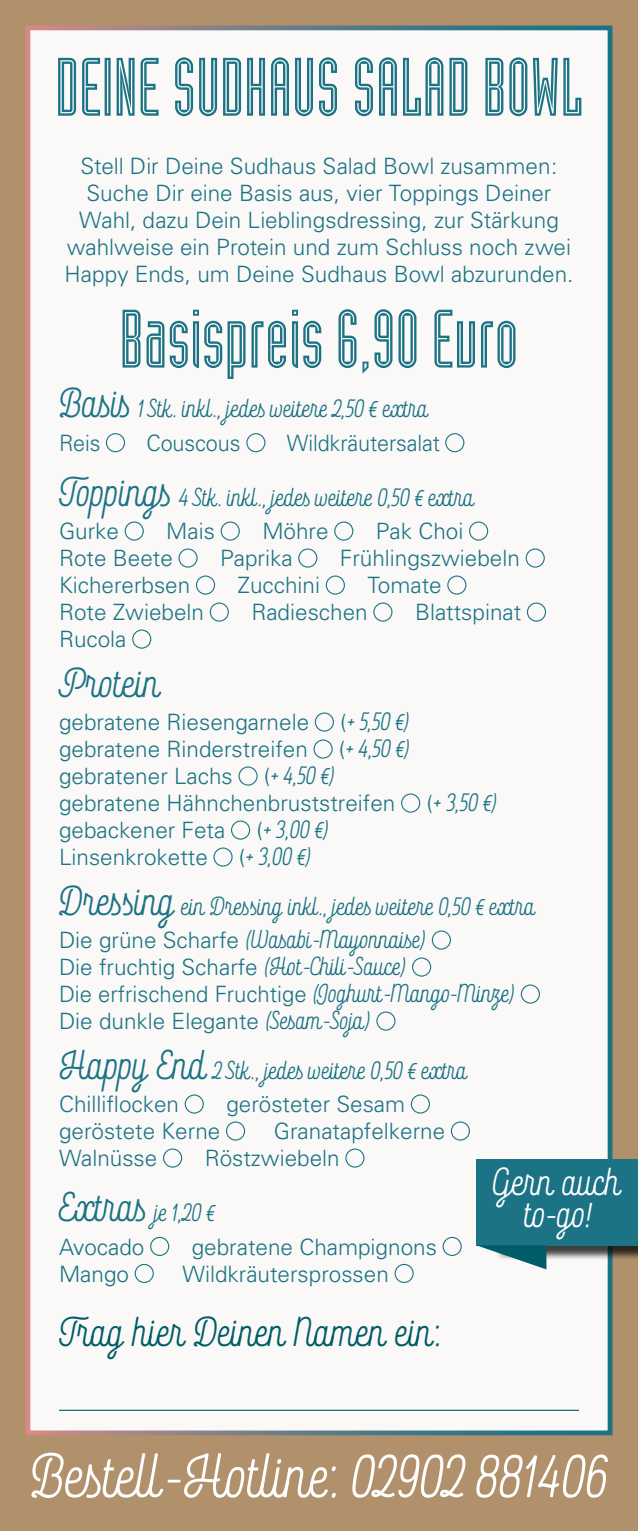
<style>
.page{position:relative;width:638px;height:1531px;background:#b0916b}
.page>*{position:absolute;margin:0;border:0;box-sizing:border-box;transform-origin:0 0}
.t1{font:81px "Industria Inline A";color:#1b7385}
.t2{font:700 54px "Rockeby Sc Two";color:#fff}
.t3{font:700 36px "Rockeby Sc Two";letter-spacing:-.07em;color:#005d67}
.t4{font:700 36px "Rockeby Sc Two";letter-spacing:-.04em;color:#1b7385}
.t5{font:700 33.75px/31.5px "Rockeby Sc Two";letter-spacing:-.03em;color:#fff;text-align:center}
.t6{font:300 22.5px/27px "Univers";color:#1b7385}
.t7{font:700 22.5px "Rockeby Sc Two";letter-spacing:-.015em;color:#1b7385}
.t8{font:700 22.5px/33.3px "Rockeby Sc Two";letter-spacing:-.045em;color:#1b7385}
.t9{font:300 22.5px "Univers";color:#1b7385;scale:.96 1}
.s1{font-size:36px}
.s2{font-family:"Univers";font-weight:300}
.s3{font-family:"Rockeby Sc Two";font-weight:700}
</style>
<div class="page">
<div style="left:28px;top:28px;width:582px;height:1405px;background:#faf9f7"></div>
<div style="left:26px;top:26px;width:586px;height:1409px;border:5px solid #fff"></div>
<div style="left:106px;top:433px;width:19px;height:19px;border:1px solid #1b7385;border-radius:50%"></div>
<div style="left:246px;top:433px;width:19px;height:19px;border:1px solid #1b7385;border-radius:50%"></div>
<div style="left:445px;top:433px;width:19px;height:19px;border:1px solid #1b7385;border-radius:50%"></div>
<div style="left:125px;top:521px;width:19px;height:20px;border:1px solid #1b7385;border-radius:50%"></div>
<div style="left:221px;top:521px;width:19px;height:20px;border:1px solid #1b7385;border-radius:50%"></div>
<div style="left:334px;top:521px;width:19px;height:20px;border:1px solid #1b7385;border-radius:50%"></div>
<div style="left:469px;top:521px;width:19px;height:20px;border:1px solid #1b7385;border-radius:50%"></div>
<div style="left:178px;top:548px;width:20px;height:20px;border:1px solid #1b7385;border-radius:50%"></div>
<div style="left:298px;top:548px;width:19px;height:20px;border:1px solid #1b7385;border-radius:50%"></div>
<div style="left:525px;top:548px;width:20px;height:20px;border:1px solid #1b7385;border-radius:50%"></div>
<div style="left:196px;top:575px;width:19px;height:20px;border:1px solid #1b7385;border-radius:50%"></div>
<div style="left:326px;top:575px;width:19px;height:20px;border:1px solid #1b7385;border-radius:50%"></div>
<div style="left:447px;top:575px;width:19px;height:20px;border:1px solid #1b7385;border-radius:50%"></div>
<div style="left:210px;top:602px;width:19px;height:20px;border:1px solid #1b7385;border-radius:50%"></div>
<div style="left:373px;top:602px;width:19px;height:20px;border:1px solid #1b7385;border-radius:50%"></div>
<div style="left:527px;top:602px;width:19px;height:20px;border:1px solid #1b7385;border-radius:50%"></div>
<div style="left:132px;top:629px;width:19px;height:20px;border:1px solid #1b7385;border-radius:50%"></div>
<div style="left:315px;top:712px;width:19px;height:20px;border:1px solid #1b7385;border-radius:50%"></div>
<div style="left:313px;top:739px;width:20px;height:20px;border:1px solid #1b7385;border-radius:50%"></div>
<div style="left:238px;top:766px;width:20px;height:20px;border:1px solid #1b7385;border-radius:50%"></div>
<div style="left:401px;top:793px;width:19px;height:20px;border:1px solid #1b7385;border-radius:50%"></div>
<div style="left:231px;top:820px;width:19px;height:20px;border:1px solid #1b7385;border-radius:50%"></div>
<div style="left:213px;top:847px;width:20px;height:20px;border:1px solid #1b7385;border-radius:50%"></div>
<div style="left:432px;top:930px;width:19px;height:19px;border:1px solid #1b7385;border-radius:50%"></div>
<div style="left:412px;top:957px;width:19px;height:19px;border:1px solid #1b7385;border-radius:50%"></div>
<div style="left:521px;top:984px;width:19px;height:19px;border:1px solid #1b7385;border-radius:50%"></div>
<div style="left:376px;top:1011px;width:19px;height:19px;border:1px solid #1b7385;border-radius:50%"></div>
<div style="left:185px;top:1094px;width:19px;height:19px;border:1px solid #1b7385;border-radius:50%"></div>
<div style="left:411px;top:1094px;width:19px;height:19px;border:1px solid #1b7385;border-radius:50%"></div>
<div style="left:226px;top:1121px;width:19px;height:19px;border:1px solid #1b7385;border-radius:50%"></div>
<div style="left:451px;top:1121px;width:19px;height:19px;border:1px solid #1b7385;border-radius:50%"></div>
<div style="left:163px;top:1148px;width:19px;height:19px;border:1px solid #1b7385;border-radius:50%"></div>
<div style="left:345px;top:1148px;width:19px;height:19px;border:1px solid #1b7385;border-radius:50%"></div>
<div style="left:150px;top:1237px;width:19px;height:19px;border:1px solid #1b7385;border-radius:50%"></div>
<div style="left:442px;top:1237px;width:20px;height:19px;border:1px solid #1b7385;border-radius:50%"></div>
<div style="left:135px;top:1264px;width:19px;height:19px;border:1px solid #1b7385;border-radius:50%"></div>
<div style="left:394px;top:1264px;width:20px;height:19px;border:1px solid #1b7385;border-radius:50%"></div>
<div style="left:496px;top:1162px;width:142px;height:99px;background:#000;opacity:.75"></div>
<div style="left:476px;top:1159px;width:162px;height:86px;background:#1b7385"></div>
<svg style="left:476px;top:1245px;width:70px;height:24px"></svg>
<hr style="left:59px;top:1409px;width:520px;height:2px;background:#005d67">
<h1 class="t1" style="left:55px;top:43px;width:529px">DEINE SUDHAUS SALAD BOWL</h1>
<p class="t6" style="left:64px;top:152px;width:510px;text-align:center">Stell Dir Deine Sudhaus Salad Bowl zusammen:<br>Suche Dir eine Basis aus, vier Toppings Deiner Wahl, dazu Dein Lieblingsdressing, zur Stärkung wahlweise ein Protein und zum Schluss noch zwei Happy Ends, um Deine Sudhaus Bowl abzurunden.</p>
<h1 class="t1" style="left:119px;top:295px;width:400px">Basispreis 6,90 Euro</h1>
<p class="t7" style="left:59px;top:396px;width:372px"><span class="s1">Basis</span> 1 Stk. inkl., jedes weitere 2,50 € extra</p>
<p class="t9" style="left:59px;top:429px;width:45px">Reis</p>
<p class="t9" style="left:146px;top:429px;width:100px">Couscous</p>
<p class="t9" style="left:287px;top:429px;width:161px">Wildkräutersalat</p>
<p class="t7" style="left:59px;top:485px;width:418px"><span class="s1">Toppings</span> 4 Stk. inkl., jedes weitere 0,50 € extra</p>
<p class="t6" style="left:59px;top:518px;width:62px">Gurke</p>
<p class="t6" style="left:166px;top:518px;width:50px">Mais</p>
<p class="t6" style="left:262px;top:518px;width:68px">Möhre</p>
<p class="t6" style="left:376px;top:518px;width:89px">Pak Choi</p>
<p class="t6" style="left:59px;top:545px;width:115px">Rote Beete</p>
<p class="t6" style="left:220px;top:545px;width:74px">Paprika</p>
<p class="t6" style="left:340px;top:545px;width:182px">Frühlingszwiebeln</p>
<p class="t6" style="left:59px;top:572px;width:133px">Kichererbsen</p>
<p class="t6" style="left:238px;top:572px;width:84px">Zucchini</p>
<p class="t6" style="left:367px;top:572px;width:76px">Tomate</p>
<p class="t6" style="left:59px;top:599px;width:147px">Rote Zwiebeln</p>
<p class="t6" style="left:251px;top:599px;width:118px">Radieschen</p>
<p class="t6" style="left:415px;top:599px;width:108px">Blattspinat</p>
<p class="t6" style="left:59px;top:626px;width:69px">Rucola</p>
<h3 class="t4" style="left:59px;top:663px;width:105px">Protein</h3>
<p class="t6" style="left:59px;top:709px;width:252px">gebratene Riesengarnele</p>
<p class="t7" style="left:340px;top:709px;width:71px"><span class="s2">(</span>+ 5,50 €)</p>
<p class="t6" style="left:59px;top:736px;width:250px">gebratene Rinderstreifen</p>
<p class="t7" style="left:339px;top:736px;width:73px"><span class="s2">(</span>+ 4,50 €)</p>
<p class="t6" style="left:59px;top:763px;width:175px">gebratener Lachs</p>
<p class="t7" style="left:264px;top:763px;width:73px"><span class="s2">(</span>+ 4,50 €)</p>
<p class="t6" style="left:59px;top:790px;width:338px">gebratene Hähnchenbruststreifen</p>
<p class="t7" style="left:426px;top:790px;width:72px"><span class="s2">(</span>+ 3,50 €)</p>
<p class="t6" style="left:59px;top:817px;width:168px">gebackener Feta</p>
<p class="t7" style="left:256px;top:817px;width:74px"><span class="s2">(</span>+ 3,00 €)</p>
<p class="t6" style="left:59px;top:844px;width:150px">Linsenkrokette</p>
<p class="t7" style="left:239px;top:844px;width:74px"><span class="s2">(</span>+ 3,00 €)</p>
<p class="t8" style="left:59px;top:890px;width:479px"><span class="s1">Dressing</span> ein Dressing inkl., jedes weitere 0,50 € extra<br><span class="s2">Die grüne Scharfe</span> (Wasabi-Mayonnaise)</p>
<p class="t6" style="left:59px;top:954px;width:458px">Die fruchtig Scharfe <span class="s3">(Hot-Chili-Sauce)<br></span>Die erfrischend Fruchtige <span class="s3">(Joghurt-Mango-Minze)<br></span>Die dunkle Elegante <span class="s3">(Sesam-Soja)</span></p>
<p class="t7" style="left:59px;top:1058px;width:411px"><span class="s1">Happy End</span> 2 Stk., jedes weitere 0,50 € extra</p>
<p class="t6" style="left:59px;top:1091px;width:122px">Chilliflocken</p>
<p class="t6" style="left:226px;top:1091px;width:180px">gerösteter Sesam</p>
<p class="t6" style="left:59px;top:1118px;width:163px">geröstete Kerne</p>
<p class="t6" style="left:274px;top:1118px;width:173px">Granatapfelkerne</p>
<p class="t6" style="left:59px;top:1145px;width:100px">Walnüsse</p>
<p class="t6" style="left:205px;top:1145px;width:137px">Röstzwiebeln</p>
<p class="t7" style="left:59px;top:1200px;width:158px"><span class="s1">Extras</span> je 1,20 €</p>
<p class="t6" style="left:59px;top:1233px;width:87px">Avocado</p>
<p class="t6" style="left:192px;top:1233px;width:247px">gebratene Champignons</p>
<p class="t6" style="left:59px;top:1260px;width:72px">Mango</p>
<p class="t6" style="left:183px;top:1260px;width:208px">Wildkräutersprossen</p>
<h3 class="t5" style="left:493px;top:1167px;width:131px">Gern auch to-go!</h3>
<h3 class="t3" style="left:59px;top:1312px;width:384px">Trag hier Deinen Namen ein:</h3>
<h2 class="t2" style="left:30px;top:1447px;width:579px">Bestell-Hotline: 02902 881406</h2>
</div>
